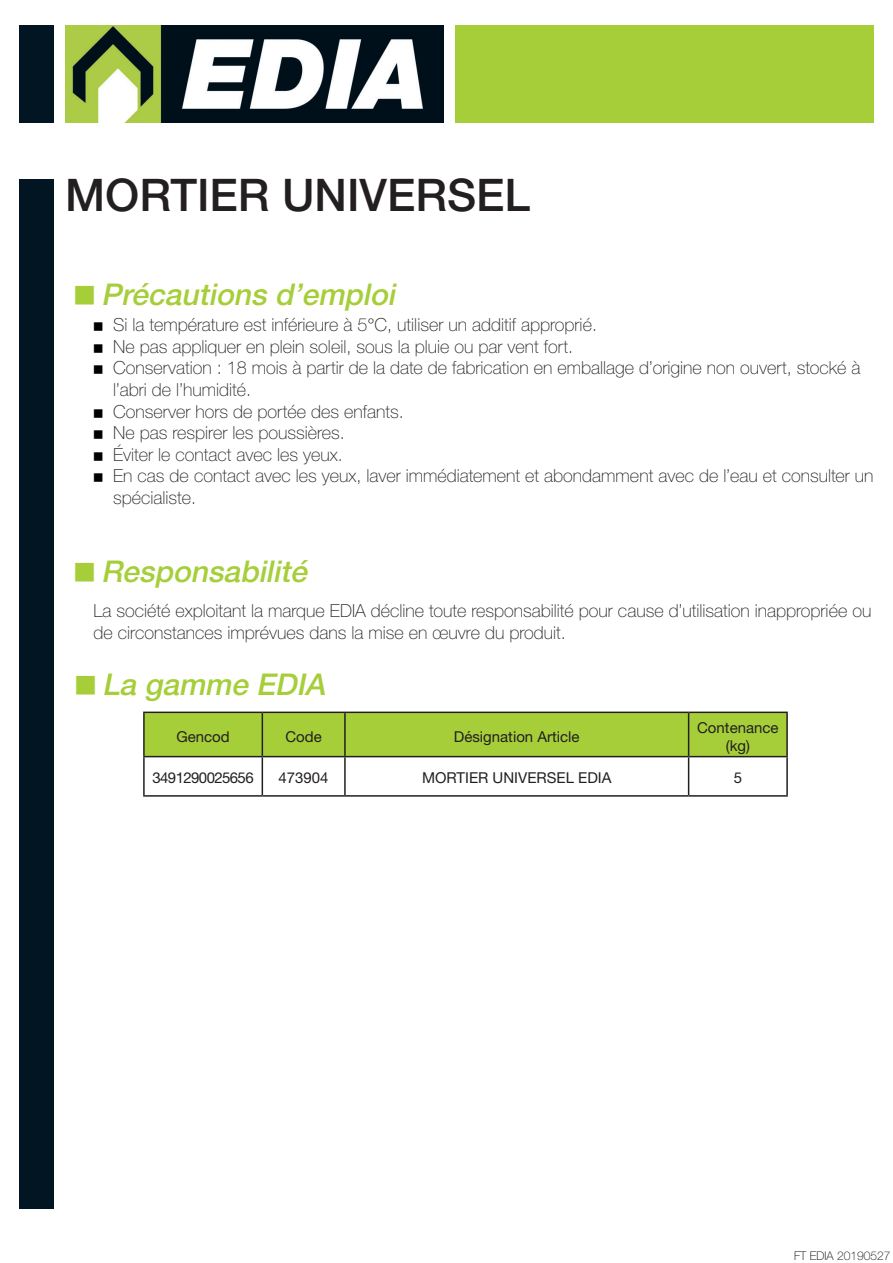
<style>
.page{position:relative;width:893px;height:1263px;background:#fff}
.page>*{position:absolute;margin:0;border:0;box-sizing:border-box;transform-origin:0 0}
.t1{font:500 45px "Helvetica Neue";color:#231f20}
.t2{font:italic 500 30px "Helvetica Neue";color:#a6ce39}
.t3{font:100 18px/21.6px "Helvetica Neue";color:#231f20}
.t4{font:15px/18px "Helvetica Neue";color:#231f20;text-align:center}
.t5{font:15px "Helvetica Neue";letter-spacing:-.04em;color:#231f20}
.t6{font:100 12px "Helvetica Neue";color:#000001}
</style>
<div class="page">
<img style="left:65px;top:25px;width:379px;height:98px">
<div style="left:20px;top:25px;width:34px;height:98px;background:#011622"></div>
<div style="left:455px;top:25px;width:418px;height:98px;background:#a6ce39"></div>
<div style="left:145px;top:713px;width:641px;height:43px;background:#a6ce39"></div>
<hr style="left:143px;top:711px;width:119px;height:2px;background:#231f20">
<hr style="left:143px;top:713px;width:2px;height:43px;background:#231f20">
<hr style="left:262px;top:711px;width:83px;height:2px;background:#231f20">
<hr style="left:262px;top:713px;width:1px;height:43px;background:#231f20">
<hr style="left:345px;top:711px;width:344px;height:2px;background:#231f20">
<hr style="left:344px;top:713px;width:2px;height:43px;background:#231f20">
<hr style="left:689px;top:711px;width:99px;height:2px;background:#231f20">
<hr style="left:688px;top:713px;width:1px;height:43px;background:#231f20">
<hr style="left:786px;top:713px;width:2px;height:43px;background:#231f20">
<hr style="left:143px;top:756px;width:119px;height:1px;background:#231f20">
<hr style="left:143px;top:757px;width:2px;height:38px;background:#231f20">
<hr style="left:262px;top:756px;width:83px;height:1px;background:#231f20">
<hr style="left:262px;top:757px;width:1px;height:38px;background:#231f20">
<hr style="left:345px;top:756px;width:344px;height:1px;background:#231f20">
<hr style="left:344px;top:757px;width:2px;height:38px;background:#231f20">
<hr style="left:689px;top:756px;width:99px;height:1px;background:#231f20">
<hr style="left:688px;top:757px;width:1px;height:38px;background:#231f20">
<hr style="left:786px;top:757px;width:2px;height:38px;background:#231f20">
<hr style="left:143px;top:795px;width:119px;height:2px;background:#231f20">
<hr style="left:262px;top:795px;width:83px;height:2px;background:#231f20">
<hr style="left:345px;top:795px;width:344px;height:2px;background:#231f20">
<hr style="left:689px;top:795px;width:99px;height:2px;background:#231f20">
<div style="left:20px;top:180px;width:34px;height:1029px;background:#011622"></div>
<p class="t1" style="left:65px;top:159px;width:467px">MORTIER UNIVERSEL</p>
<p class="t2" style="left:101px;top:270px;width:304px">Précautionsd’emploi</p>
<p class="t3" style="left:113px;top:314px;width:485px">Si la température est inférieure à 5°C, utiliser un additif approprié.</p>
<p class="t3" style="left:113px;top:335px;width:461px">Ne pas appliquer en plein soleil, sous la pluie ou par vent fort.</p>
<p class="t3" style="left:113px;top:357px;width:749px">Conservation : 18 mois à partir de la date de fabrication en emballage d’origine non ouvert, stocké à</p>
<p class="t3" style="left:113px;top:378px;width:139px">l’abri de l’humidité.</p>
<p class="t3" style="left:113px;top:400px;width:292px">Conserver hors de portée des enfants.</p>
<p class="t3" style="left:113px;top:422px;width:233px">Ne pas respirer les poussières.</p>
<p class="t3" style="left:113px;top:443px;width:231px">Éviter le contact avec les yeux.</p>
<p class="t3" style="left:113px;top:465px;width:762px">En cas de contact avec les yeux, laver immédiatement et abondamment avec de l’eau et consulter un</p>
<p class="t3" style="left:113px;top:486px;width:84px">spécialiste.</p>
<p class="t2" style="left:101px;top:548px;width:216px">Responsabilité</p>
<p class="t3" style="left:94px;top:599px;width:779px">La société exploitant la marque EDIA décline toute responsabilité pour cause d’utilisation inappropriée ou de circonstances imprévues dans la mise en œuvre du produit.</p>
<p class="t2" style="left:102px;top:660px;width:233px">La gamme EDIA</p>
<p class="t4" style="left:176px;top:728px;width:55px">Gencod</p>
<p class="t4" style="left:285px;top:728px;width:38px">Code</p>
<p class="t4" style="left:454px;top:728px;width:127px">Désignation Article</p>
<p class="t4" style="left:697px;top:719px;width:83px">Contenance (kg)</p>
<p class="t5" style="left:152px;top:767px;width:103px">3491290025656</p>
<p class="t4" style="left:279px;top:770px;width:52px">473904</p>
<p class="t4" style="left:422px;top:770px;width:191px">MORTIER UNIVERSEL EDIA</p>
<p class="t4" style="left:734px;top:770px;width:10px">5</p>
<p class="t6" style="left:794px;top:1246px;width:98px">FT EDIA 20190527</p>
</div>
